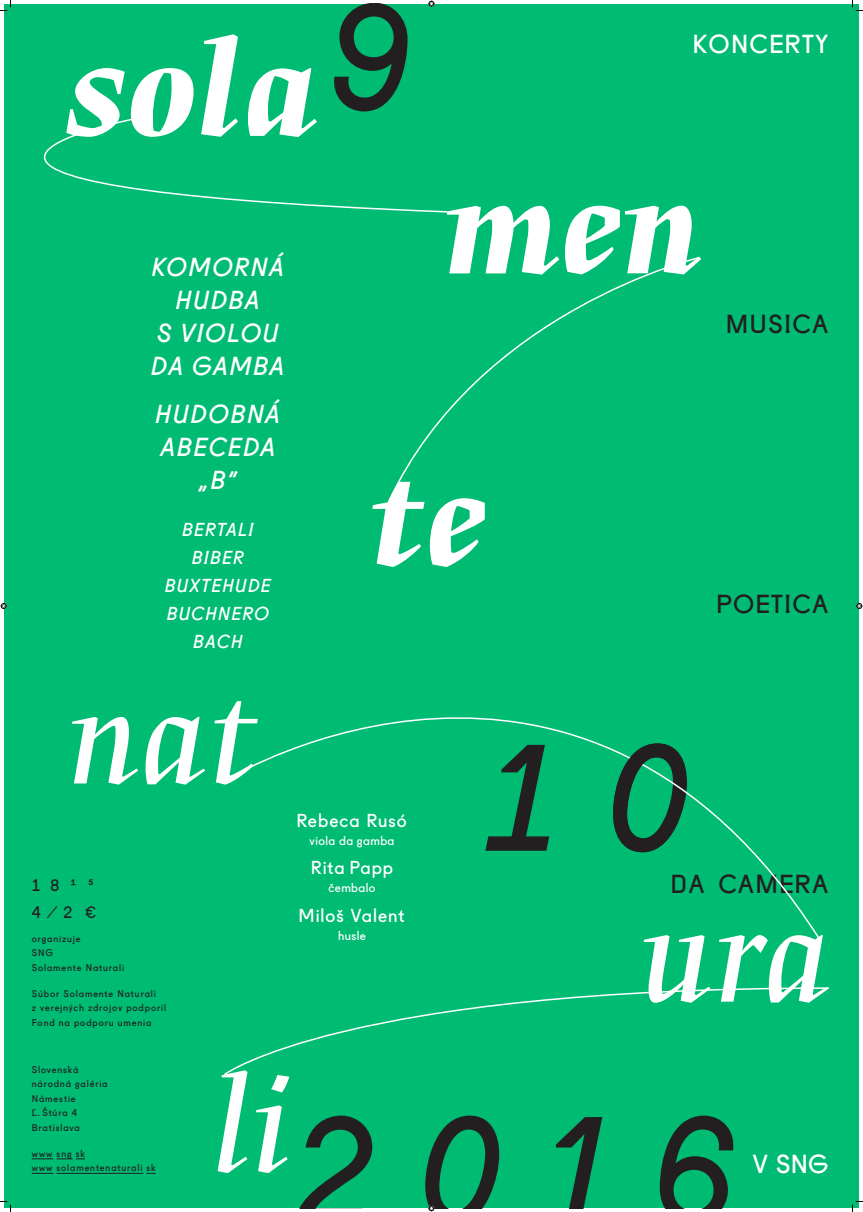
<style>
.page{position:relative;width:863px;height:1212px;background:#fff}
.page>*{position:absolute;margin:0;border:0;box-sizing:border-box;transform-origin:0 0}
.t1{font:italic 145px "Fugue";color:#231f20}
.t2{font:italic 25px/33px "Fugue";letter-spacing:.055em;color:#fff;text-align:center}
.t3{font:25px "Fugue Head";letter-spacing:.05em;color:#231f20}
.t4{font:25px "Fugue Head";letter-spacing:.05em;color:#fff}
.t5{font:italic 18px/28px "Fugue";letter-spacing:.06em;color:#fff;text-align:center}
.t6{font:18px "Fugue";letter-spacing:.055em;color:#fff}
.t7{font:16px/27px "Fugue";color:#231f20}
.t8{font:12px "Fugue";letter-spacing:.035em;color:#fff}
.t9{font:9.35px/14.5px "Fugue";letter-spacing:.095em;color:#231f20}
.s1{font-family:"Fugue Mono"}
</style>
<div class="page">
<div style="left:4px;top:4px;width:855px;height:1203px;background:#00bb72"></div>
<svg style="left:32px;top:1158px;width:53px;height:1px"></svg>
<svg style="left:32px;top:1173px;width:21px;height:1px"></svg>
<hr style="left:57px;top:1173px;width:86px;height:1px;background:#231f20">
<svg style="left:131px;top:68px;width:63px;height:49px"></svg>
<svg style="left:69px;top:68px;width:56px;height:49px"></svg>
<svg style="left:204px;top:34px;width:34px;height:83px"></svg>
<svg style="left:248px;top:68px;width:64px;height:49px"></svg>
<svg style="left:372px;top:502px;width:52px;height:65px"></svg>
<svg style="left:430px;top:503px;width:55px;height:64px"></svg>
<svg style="left:447px;top:206px;width:103px;height:50px"></svg>
<svg style="left:565px;top:206px;width:136px;height:55px"></svg>
<svg style="left:43px;top:117px;width:405px;height:96px"></svg>
<svg style="left:387px;top:256px;width:312px;height:247px"></svg>
<svg style="left:230px;top:987px;width:599px;height:83px"></svg>
<svg style="left:72px;top:717px;width:66px;height:67px"></svg>
<svg style="left:146px;top:717px;width:59px;height:67px"></svg>
<svg style="left:214px;top:714px;width:15px;height:70px"></svg>
<svg style="left:644px;top:940px;width:66px;height:62px"></svg>
<svg style="left:719px;top:935px;width:109px;height:67px"></svg>
<svg style="left:229px;top:701px;width:592px;height:239px"></svg>
<svg style="left:218px;top:1070px;width:30px;height:103px"></svg>
<svg style="left:256px;top:1075px;width:33px;height:98px"></svg>
<svg style="left:613px;top:743px;width:72px;height:109px"></svg>
<svg style="left:0;top:0;width:11px;height:11px"></svg>
<svg style="left:0;top:1201px;width:11px;height:11px"></svg>
<svg style="left:852px;top:0;width:11px;height:11px"></svg>
<svg style="left:852px;top:1201px;width:11px;height:11px"></svg>
<svg style="left:428px;top:1px;width:6px;height:6px"></svg>
<svg style="left:428px;top:1205px;width:6px;height:6px"></svg>
<svg style="left:1px;top:603px;width:6px;height:6px"></svg>
<svg style="left:856px;top:603px;width:6px;height:6px"></svg>
<h1 class="t1" style="left:328px;top:-57px;width:81px">9</h1>
<h2 class="t4" style="left:693px;top:25px;width:137px">KONCERTY</h2>
<h2 class="t2" style="left:150px;top:248px;width:136px">KOMORNÁ<br>HUDBA<br>S VIOLOU<br>DA GAMBA</h2>
<h2 class="t2" style="left:155px;top:395px;width:127px">HUDOBNÁ<br>ABECEDA „B“</h2>
<h3 class="t5" style="left:165px;top:513px;width:108px">BERTALI<br>BIBER<br>BUXTEHUDE<br>BUCHNERO<br>BACH</h3>
<h2 class="t3" style="left:726px;top:304px;width:104px">MUSICA</h2>
<h2 class="t3" style="left:716px;top:584px;width:114px">POETICA</h2>
<h3 class="t7" style="left:32px;top:870px;width:66px">18<span class="s1">15<br></span>4⁄2 €</h3>
<p class="t9" style="left:32px;top:930px;width:94px">organizuje<br>SNG<br>Solamente Naturali</p>
<p class="t9" style="left:32px;top:985px;width:136px">Súbor Solamente Naturali<br>z verejných zdrojov podporil<br>Fond na podporu umenia</p>
<p class="t9" style="left:32px;top:1061px;width:77px">Slovenská národná galéria<br>Námestie<br>Ľ. Štúra 4<br>Bratislava</p>
<p class="t9" style="left:32px;top:1145px;width:125px">www sng sk<br>www solamentenaturali sk</p>
<h3 class="t6" style="left:296px;top:805px;width:112px">Rebeca Rusó</h3>
<p class="t8" style="left:310px;top:830px;width:86px">viola da gamba</p>
<h3 class="t6" style="left:311px;top:853px;width:84px">Rita Papp</h3>
<p class="t8" style="left:329px;top:878px;width:48px">čembalo</p>
<h3 class="t6" style="left:298px;top:901px;width:108px">Miloš Valent</h3>
<p class="t8" style="left:338px;top:926px;width:29px">husle</p>
<h1 class="t1" style="left:477px;top:683px;width:214px">1 0</h1>
<h2 class="t3" style="left:671px;top:864px;width:159px">DA CAMERA</h2>
<h1 class="t1" style="left:292px;top:1055px;width:440px">2016</h1>
<h2 class="t4" style="left:752px;top:1144px;width:77px">V SNG</h2>
</div>
